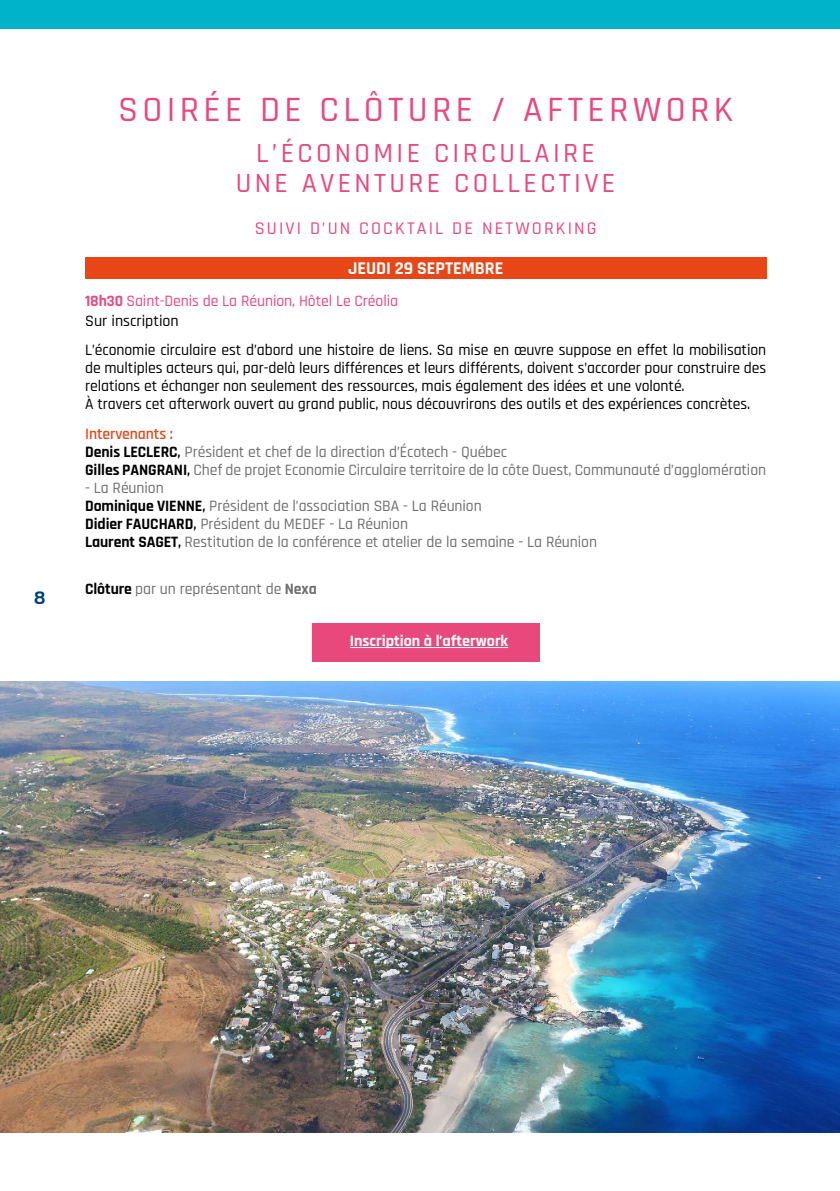
<style>
.page{position:relative;width:840px;height:1191px;background:#fff}
.page>*{position:absolute;margin:0;border:0;box-sizing:border-box;transform-origin:0 0}
.t1{font:500 36px "Rajdhani";letter-spacing:.12em;color:#e9487d}
.t2{font:500 28px/30px "Rajdhani";letter-spacing:.12em;color:#e9487d;text-align:center}
.t3{font:700 20px "Scout";color:#004379}
.t4{font:500 18px "Rajdhani";letter-spacing:.12em;color:#e9487d}
.t5{font:700 18px "Rajdhani";color:#fff}
.t6{font:500 16px/18px "Rajdhani";letter-spacing:-.005em;color:#706f6f}
.t7{font:500 16px/18px "Rajdhani";letter-spacing:-.005em;color:#000}
.t8{font:500 16px/20px "Rajdhani";letter-spacing:-.005em;color:#e9487d}
.t9{font:700 16px "Rajdhani";color:#fff}
.s1{font-weight:700}
.s2{color:#000}
.s3{font-weight:600;color:#e84617}
.s4{font-weight:700;color:#000}
.s5{font-weight:600;color:#000}
</style>
<div class="page">
<div style="left:0;top:0;width:839px;height:28px;background:#00b3cb"></div>
<div style="left:312px;top:624px;width:227px;height:38px;background:#e9487d"></div>
<hr style="left:350px;top:647px;width:158px;height:1px;background:#fff">
<img style="left:0;top:681px;width:839px;height:451px">
<div style="left:85px;top:257px;width:680px;height:22px;background:#e84617"></div>
<p class="t3" style="left:34px;top:584px;width:13px">8</p>
<h1 class="t1" style="left:118px;top:89px;width:616px">SOIRÉE DE CLÔTURE / AFTERWORK</h1>
<h2 class="t2" style="left:236px;top:139px;width:381px">L’ÉCONOMIE CIRCULAIRE<br>UNE AVENTURE COLLECTIVE</h2>
<p class="t4" style="left:254px;top:217px;width:343px">SUIVI D’UN COCKTAIL DE NETWORKING</p>
<p class="t5" style="left:348px;top:257px;width:157px">JEUDI 29 SEPTEMBRE</p>
<p class="t8" style="left:85px;top:291px;width:314px"><span class="s1">18h30</span> Saint-Denis de La Réunion, Hôtel Le Créolia<br><span class="s2">Sur inscription</span></p>
<p class="t7" style="left:85px;top:342px;width:682px">L’économie circulaire est d’abord une histoire de liens. Sa mise en œuvre suppose en effet la mobilisation de multiples acteurs qui, par-delà leurs différences et leurs différents, doivent s’accorder pour construire des relations et échanger non seulement des ressources, mais également des idées et une volonté.<br>À travers cet afterwork ouvert au grand public, nous découvrirons des outils et des expériences concrètes.</p>
<p class="t6" style="left:85px;top:425px;width:682px"><span class="s3">Intervenants :<br></span><span class="s4">Denis LECLERC</span><span class="s5">,</span> Président et chef de la direction d’Écotech - Québec<br><span class="s4">Gilles PANGRANI</span><span class="s5">,</span> Chef de projet Economie Circulaire territoire de la côte Ouest, Communauté d’agglomération</p>
<p class="t6" style="left:85px;top:479px;width:513px">- La Réunion<br><span class="s4">Dominique VIENNE</span><span class="s5">,</span> Président de l’association SBA - La Réunion<br><span class="s4">Didier FAUCHARD</span><span class="s5">,</span> Président du MEDEF - La Réunion<br><span class="s4">Laurent SAGET</span><span class="s5">,</span> Restitution de la conférence et atelier de la semaine - La Réunion</p>
<p class="t6" style="left:85px;top:580px;width:233px"><span class="s4">Clôture</span> par un représentant de <span class="s1">Nexa</span></p>
<p class="t9" style="left:350px;top:631px;width:160px">Inscription à l’afterwork</p>
</div>
